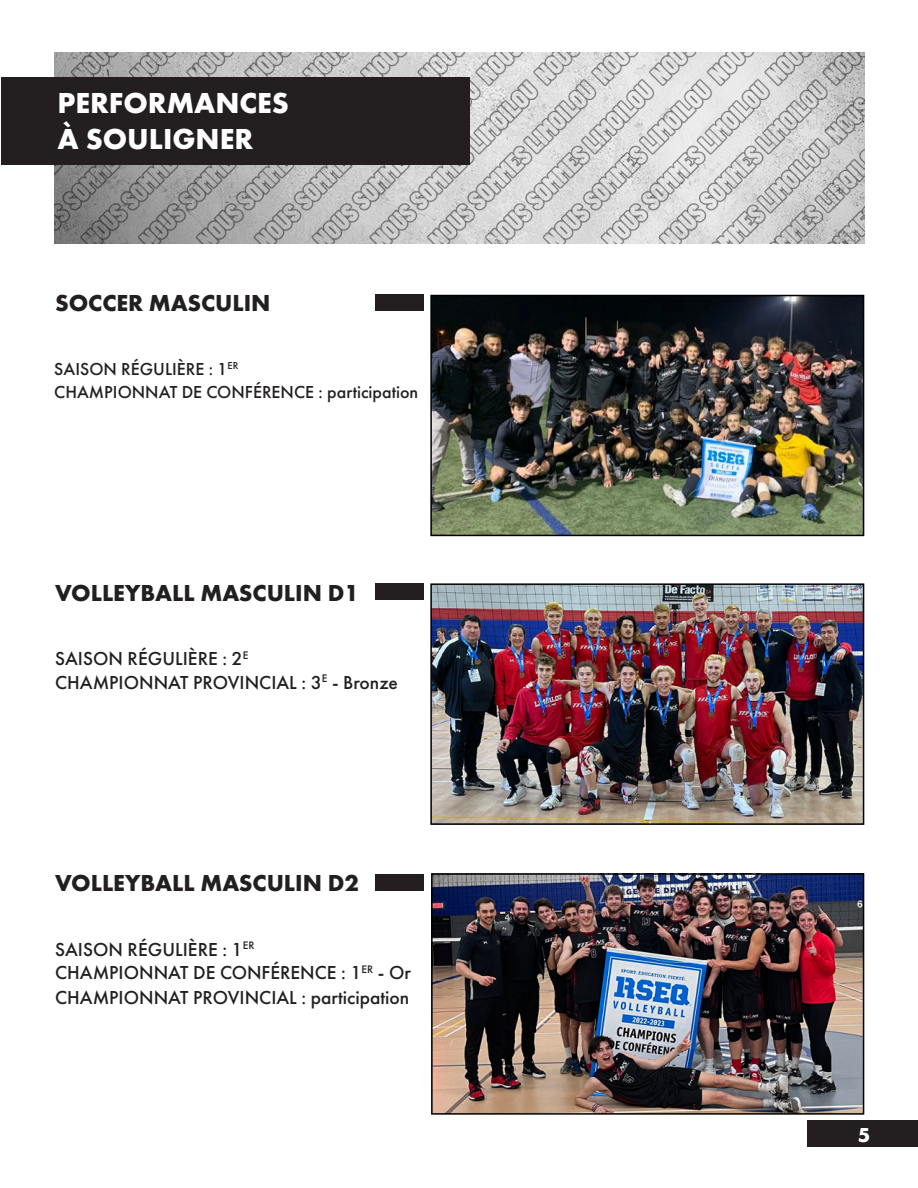
<style>
.page{position:relative;width:918px;height:1188px;background:#fff}
.page>*{position:absolute;margin:0;border:0;box-sizing:border-box;transform-origin:0 0}
.t1{font:700 30px "Futura PT";color:#fff}
.t2{font:700 24px "Futura PT";color:#231f20}
.t3{font:700 21px "Futura PT";color:#fff}
.t4{font:500 19.5px "Futura PT";color:#231f20}
.t5{font:500 18px "Futura PT";color:#231f20}
</style>
<div class="page">
<img style="left:54px;top:53px;width:810px;height:191px">
<div style="left:1px;top:77px;width:469px;height:88px;background:#231f20"></div>
<div style="left:808px;top:1121px;width:110px;height:26px;background:#231f20"></div>
<img style="left:433px;top:298px;width:428px;height:235px">
<div style="left:430px;top:295px;width:434px;height:241px;border:2px solid #000"></div>
<img style="left:434px;top:876px;width:427px;height:236px">
<div style="left:431px;top:873px;width:433px;height:242px;border:2px solid #000"></div>
<img style="left:433px;top:586px;width:428px;height:236px">
<div style="left:430px;top:583px;width:434px;height:242px;border:2px solid #000"></div>
<div style="left:375px;top:294px;width:49px;height:17px;background:#231f20"></div>
<div style="left:375px;top:583px;width:49px;height:17px;background:#231f20"></div>
<div style="left:375px;top:874px;width:49px;height:17px;background:#231f20"></div>
<p class="t1" style="left:57px;top:84px;width:233px">PERFORMANCES</p>
<p class="t1" style="left:57px;top:120px;width:197px">À SOULIGNER</p>
<p class="t2" style="left:55px;top:287px;width:217px">SOCCER MASCULIN</p>
<p class="t5" style="left:54px;top:358px;width:185px">SAISON RÉGULIÈRE : 1<sup>ER</sup></p>
<p class="t5" style="left:54px;top:381px;width:366px">CHAMPIONNAT DE CONFÉRENCE : participation</p>
<p class="t2" style="left:55px;top:577px;width:305px">VOLLEYBALL MASCULIN D1</p>
<p class="t4" style="left:55px;top:647px;width:195px">SAISON RÉGULIÈRE : 2<sup>E</sup></p>
<p class="t4" style="left:55px;top:671px;width:344px">CHAMPIONNAT PROVINCIAL : 3<sup>E</sup> - Bronze</p>
<p class="t2" style="left:55px;top:868px;width:305px">VOLLEYBALL MASCULIN D2</p>
<p class="t4" style="left:55px;top:938px;width:201px">SAISON RÉGULIÈRE : 1<sup>ER</sup></p>
<p class="t4" style="left:55px;top:961px;width:357px">CHAMPIONNAT DE CONFÉRENCE : 1<sup>ER</sup> - Or</p>
<p class="t4" style="left:55px;top:986px;width:356px">CHAMPIONNAT PROVINCIAL : participation</p>
<p class="t3" style="left:858px;top:1121px;width:14px">5</p>
</div>
